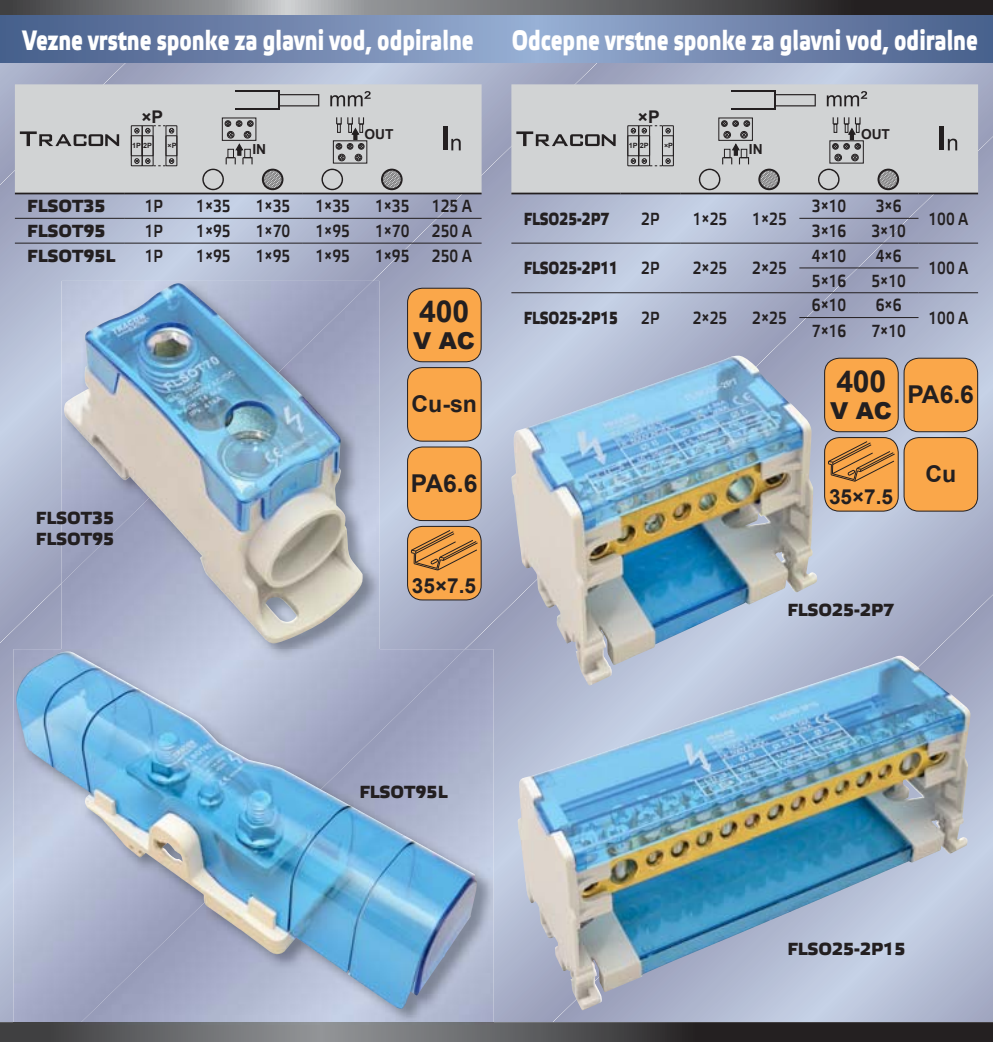
<style>
.page{position:relative;width:993px;height:1042px;background:#fff}
.page>*{position:absolute;margin:0;border:0;box-sizing:border-box;transform-origin:0 0}
.t1{font:700 30.28px "Arial";letter-spacing:-.01em;color:#231f20}
.t2{font:700 28px "Etelka Medium Pro";color:#fff;scale:.75 1}
.t3{font:700 24.68px "Arial";letter-spacing:-.035em;color:#231f20}
.t4{font:900 23.28px "Arial";color:#231f20}
.t5{font:700 23.1px "Arial";color:#231f20}
.t6{font:700 20.82px "Arial";color:#231f20}
.t7{font:17.5px "Etelka Narrow Medium Pro";color:#231f20}
.t8{font:700 17.5px/21px "Etelka Medium Pro";color:#231f20}
.t9{font:700 17.5px "Etelka Medium Pro";color:#231f20;scale:.8 1}
.t10{font:700 17.5px "Arial";color:#231f20}
.t11{font:700 13.83px "Arial";color:#231f20}
.t12{font:700 7.17px "Arial";color:#231f20}
</style>
<div class="page">
<img style="left:0;top:0;width:992px;height:1041px">
<div style="left:823px;top:437px;width:75px;height:74px;border:1px solid #231f20;border-radius:15px"></div>
<div style="left:903px;top:437px;width:74px;height:74px;background:#faa74a;border-radius:15px"></div>
<div style="left:903px;top:437px;width:74px;height:74px;border:1px solid #231f20;border-radius:15px"></div>
<h2 class="t2" style="left:23px;top:30px;width:602px">Vezne vrstne sponke za glavni vod, odpiralne</h2>
<h2 class="t2" style="left:511px;top:30px;width:622px">Odcepne vrstne sponke za glavni vod, odiralne</h2>
<p class="t10" style="left:141px;top:107px;width:23px">×P</p>
<p class="t12" style="left:132px;top:142px;width:21px">1P 2P</p>
<p class="t12" style="left:167px;top:142px;width:11px">×P</p>
<p class="t11" style="left:252px;top:141px;width:15px">IN</p>
<p class="t11" style="left:364px;top:126px;width:31px">OUT</p>
<p class="t8" style="left:27px;top:197px;width:80px">FLSOT35</p>
<p class="t7" style="left:145px;top:196px;width:20px">1P</p>
<p class="t7" style="left:196px;top:196px;width:36px">1×35</p>
<p class="t7" style="left:256px;top:196px;width:36px">1×35</p>
<p class="t7" style="left:315px;top:196px;width:36px">1×35</p>
<p class="t7" style="left:375px;top:196px;width:36px">1×35</p>
<p class="t7" style="left:432px;top:196px;width:41px">125 A</p>
<p class="t8" style="left:27px;top:222px;width:80px">FLSOT95</p>
<p class="t7" style="left:145px;top:221px;width:20px">1P</p>
<p class="t7" style="left:196px;top:221px;width:36px">1×95</p>
<p class="t7" style="left:256px;top:221px;width:36px">1×70</p>
<p class="t7" style="left:315px;top:221px;width:36px">1×95</p>
<p class="t7" style="left:375px;top:221px;width:36px">1×70</p>
<p class="t7" style="left:432px;top:221px;width:41px">250 A</p>
<p class="t8" style="left:27px;top:247px;width:89px">FLSOT95L</p>
<p class="t7" style="left:145px;top:246px;width:20px">1P</p>
<p class="t7" style="left:196px;top:246px;width:36px">1×95</p>
<p class="t7" style="left:256px;top:246px;width:36px">1×95</p>
<p class="t7" style="left:315px;top:246px;width:36px">1×95</p>
<p class="t7" style="left:375px;top:246px;width:36px">1×95</p>
<p class="t7" style="left:432px;top:246px;width:41px">250 A</p>
<h1 class="t1" style="left:419px;top:294px;width:51px">400</h1>
<h3 class="t4" style="left:413px;top:323px;width:63px">V AC</h3>
<h3 class="t5" style="left:411px;top:391px;width:67px">Cu-sn</h3>
<p class="t8" style="left:36px;top:509px;width:80px">FLSOT35<br>FLSOT95</p>
<h3 class="t3" style="left:411px;top:469px;width:68px">PA6.6</h3>
<p class="t6" style="left:412px;top:574px;width:66px">35×7.5</p>
<p class="t10" style="left:637px;top:107px;width:23px">×P</p>
<p class="t12" style="left:628px;top:142px;width:21px">1P 2P</p>
<p class="t12" style="left:663px;top:142px;width:11px">×P</p>
<p class="t11" style="left:748px;top:141px;width:15px">IN</p>
<p class="t11" style="left:860px;top:126px;width:31px">OUT</p>
<p class="t9" style="left:523px;top:212px;width:108px">FLSO25-2P7</p>
<p class="t7" style="left:641px;top:209px;width:20px">2P</p>
<p class="t7" style="left:692px;top:209px;width:36px">1×25</p>
<p class="t7" style="left:752px;top:209px;width:36px">1×25</p>
<p class="t7" style="left:811px;top:196px;width:36px">3×10</p>
<p class="t7" style="left:875px;top:196px;width:27px">3×6</p>
<p class="t7" style="left:811px;top:221px;width:36px">3×16</p>
<p class="t7" style="left:871px;top:221px;width:36px">3×10</p>
<p class="t7" style="left:928px;top:209px;width:41px">100 A</p>
<p class="t9" style="left:523px;top:262px;width:119px">FLSO25-2P11</p>
<p class="t7" style="left:641px;top:258px;width:20px">2P</p>
<p class="t7" style="left:692px;top:258px;width:36px">2×25</p>
<p class="t7" style="left:752px;top:258px;width:36px">2×25</p>
<p class="t7" style="left:811px;top:246px;width:36px">4×10</p>
<p class="t7" style="left:875px;top:246px;width:27px">4×6</p>
<p class="t7" style="left:811px;top:270px;width:36px">5×16</p>
<p class="t7" style="left:871px;top:270px;width:36px">5×10</p>
<p class="t7" style="left:928px;top:258px;width:41px">100 A</p>
<p class="t9" style="left:523px;top:311px;width:119px">FLSO25-2P15</p>
<p class="t7" style="left:641px;top:308px;width:20px">2P</p>
<p class="t7" style="left:692px;top:308px;width:36px">2×25</p>
<p class="t7" style="left:752px;top:308px;width:36px">2×25</p>
<p class="t7" style="left:811px;top:295px;width:36px">6×10</p>
<p class="t7" style="left:875px;top:295px;width:27px">6×6</p>
<p class="t7" style="left:811px;top:320px;width:36px">7×16</p>
<p class="t7" style="left:871px;top:320px;width:36px">7×10</p>
<p class="t7" style="left:928px;top:308px;width:41px">100 A</p>
<h1 class="t1" style="left:836px;top:364px;width:51px">400</h1>
<h3 class="t4" style="left:830px;top:393px;width:63px">V AC</h3>
<h3 class="t3" style="left:907px;top:380px;width:68px">PA6.6</h3>
<h3 class="t5" style="left:925px;top:461px;width:32px">Cu</h3>
<p class="t6" style="left:828px;top:485px;width:66px">35×7.5</p>
<p class="t8" style="left:787px;top:600px;width:108px">FLSO25-2P7</p>
<p class="t8" style="left:359px;top:783px;width:89px">FLSOT95L</p>
<p class="t8" style="left:787px;top:940px;width:119px">FLSO25-2P15</p>
</div>
